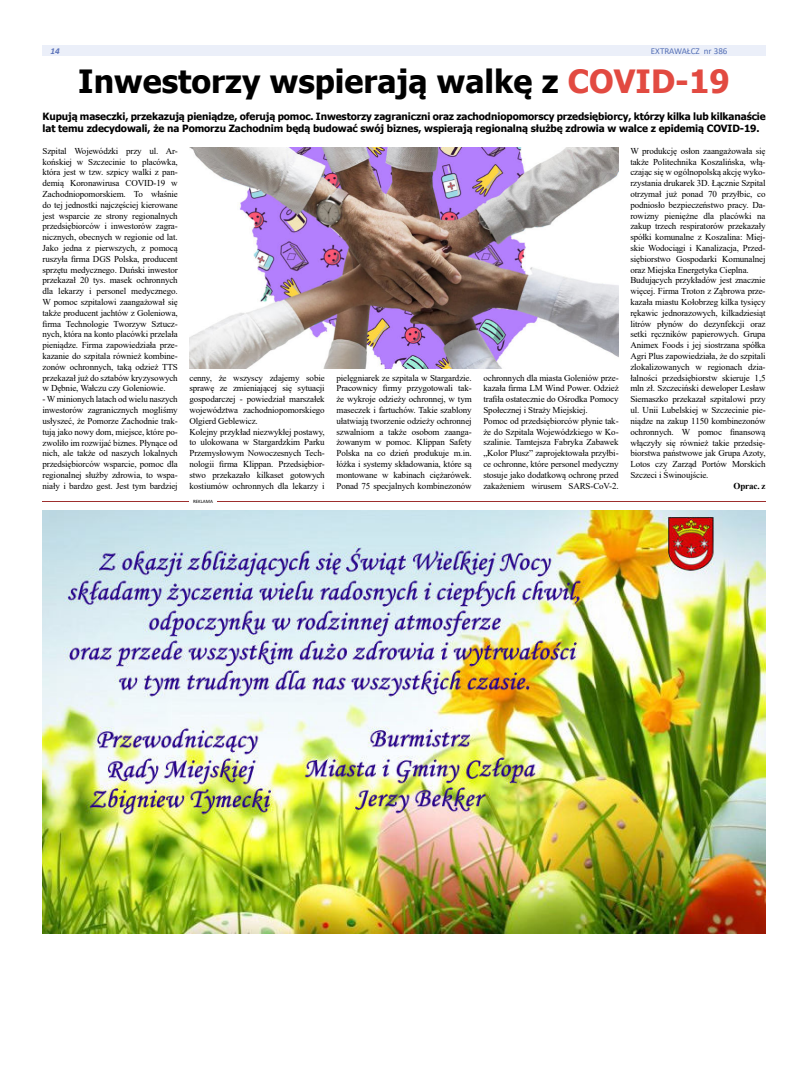
<style>
.page{position:relative;width:794px;height:1092px;background:#fff}
.page>*{position:absolute;margin:0;border:0;box-sizing:border-box;transform-origin:0 0}
.t1{font:700 32px "Tahoma";color:#000}
.t2{font:700 10px/12px "Tahoma";letter-spacing:-.01em;color:#000}
.t3{font:9px/10.8px "Times New Roman";letter-spacing:-.015em;color:#000;text-align:justify}
.t4{font:9px "Calibri";color:#5570b6}
.t5{font:700 9px "Times New Roman";letter-spacing:-.015em;color:#000}
.t6{font:italic 700 9px "Calibri";color:#5b72b9}
.t7{font:5px "Calibri";color:#000}
.s1{color:#e24a41}
</style>
<div class="page">
<div style="left:43px;top:45px;width:722px;height:11px;background:#ebeff9"></div>
<hr style="left:43px;top:501px;width:722px;height:1px;background:#9e2e2d">
<hr style="left:189px;top:499px;width:27px;height:4px;background:#fff">
<img style="left:43px;top:510px;width:722px;height:423px">
<img style="left:189px;top:147px;width:429px;height:222px">
<p class="t6" style="left:50px;top:47px;width:11px">14</p>
<p class="t4" style="left:651px;top:44px;width:78px">EXTRAWAŁCZ nr 386</p>
<h1 class="t1" style="left:78px;top:58px;width:653px">Inwestorzy wspierają walkę z <span class="s1">COVID-19</span></h1>
<p class="t2" style="left:43px;top:111px;width:724px">Kupują maseczki, przekazują pieniądze, oferują pomoc. Inwestorzy zagraniczni oraz zachodniopomorscy przedsiębiorcy, którzy kilka lub kilkanaście lat temu zdecydowali, że na Pomorzu Zachodnim będą budować swój biznes, wspierają regionalną służbę zdrowia w walce z epidemią COVID-19.</p>
<p class="t3" style="left:43px;top:145px;width:137px">Szpital Wojewódzki przy ul. Ar&shy;końskiej w Szczecinie to placówka, która jest w tzw. szpicy walki z pan&shy;demią Koronawirusa COVID-19 w Zachodniopomorskiem. To właśnie do tej jednostki najczęściej kierowane jest wsparcie ze strony regionalnych przedsiębiorców i inwestorów zagra&shy;nicznych, obecnych w regionie od lat.<br>Jako jedna z pierwszych, z pomocą ruszyła firma DGS Polska, producent sprzętu medycznego. Duński inwestor przekazał 20 tys. masek ochronnych dla lekarzy i personel medycznego.<br>W pomoc szpitalowi zaangażował się także producent jachtów z Goleniowa, firma Technologie Tworzyw Sztucz&shy;nych, która na konto placówki przelała pieniądze. Firma zapowiedziała prze&shy;kazanie do szpitala również kombine&shy;zonów ochronnych, taką odzież TTS przekazał już do sztabów kryzysowych w Dębnie, Wałczu czy Goleniowie.</p>
<p class="t3" style="left:43px;top:393px;width:137px">- W minionych latach od wielu naszych inwestorów zagranicznych mogliśmy usłyszeć, że Pomorze Zachodnie trak&shy;tują jako nowy dom, miejsce, które po&shy;zwoliło im rozwijać biznes. Płynące od nich, ale także od naszych lokalnych przedsiębiorców wsparcie, pomoc dla regionalnej służby zdrowia, to wspa&shy;niały i bardzo gest. Jest tym bardziej</p>
<p class="t3" style="left:630px;top:145px;width:137px;text-align:left">W produkcję osłon zaangażowała się także Politechnika Koszalińska, włą&shy;czając się w ogólnopolską akcję wyko&shy;rzystania drukarek 3D. Łącznie Szpital otrzymał już ponad 70 przyłbic, co podniosło bezpieczeństwo pracy. Da&shy;rowizny pieniężne dla placówki na zakup trzech respiratorów przekazały spółki komunalne z Koszalina: Miej&shy;skie Wodociągi i Kanalizacja, Przed&shy;siębiorstwo Gospodarki Komunalnej oraz Miejska Energetyka Cieplna.<br>Budujących przykładów jest znacznie więcej. Firma Troton z Ząbrowa prze&shy;kazała miastu Kołobrzeg kilka tysięcy rękawic jednorazowych, kilkadziesiąt litrów płynów do dezynfekcji oraz setki ręczników papierowych. Grupa Animex Foods i jej siostrzana spółka Agri Plus zapowiedziała, że do szpitali zlokalizowanych w regionach dzia&shy;łalności przedsiębiorstw skieruje 1,5 mln zł. Szczeciński deweloper Lesław Siemaszko przekazał szpitalowi przy ul. Unii Lubelskiej w Szczecinie pie&shy;niądze na zakup 1150 kombinezonów ochronnych. W pomoc finansową włączyły się również takie przedsię&shy;biorstwa państwowe jak Grupa Azoty, Lotos czy Zarząd Portów Morskich Szczeci i Świnoujście.</p>
<p class="t5" style="left:733px;top:479px;width:34px">Oprac. z</p>
<p class="t3" style="left:189px;top:372px;width:137px;text-align:left">cenny, że wszyscy zdajemy sobie sprawę ze zmieniającej się sytuacji gospodarczej - powiedział marszałek województwa zachodniopomorskiego Olgierd Geblewicz.<br>Kolejny przykład niezwykłej postawy, to ulokowana w Stargardzkim Parku Przemysłowym Nowoczesnych Tech&shy;nologii firma Klippan. Przedsiębior&shy;stwo przekazało kilkaset gotowych kostiumów ochronnych dla lekarzy i</p>
<p class="t3" style="left:336px;top:372px;width:137px">pielęgniarek ze szpitala w Stargardzie.<br>Pracownicy firmy przygotowali tak&shy;że wykroje odzieży ochronnej, w tym maseczek i fartuchów. Takie szablony ułatwiają tworzenie odzieży ochronnej szwalniom a także osobom zaanga&shy;żowanym w pomoc. Klippan Safety Polska na co dzień produkuje m.in. łóżka i systemy składowania, które są montowane w kabinach ciężarówek.<br>Ponad 75 specjalnych kombinezonów</p>
<p class="t3" style="left:483px;top:372px;width:137px;text-align:left">ochronnych dla miasta Goleniów prze&shy;kazała firma LM Wind Power. Odzież trafiła ostatecznie do Ośrodka Pomocy Społecznej i Straży Miejskiej.<br>Pomoc od przedsiębiorców płynie tak&shy;że do Szpitala Wojewódzkiego w Ko&shy;szalinie. Tamtejsza Fabryka Zabawek „Kolor Plusz” zaprojektowała przyłbi&shy;ce ochronne, które personel medyczny stosuje jako dodatkową ochronę przed zakażeniem wirusem SARS-CoV-2.</p>
<p class="t7" style="left:193px;top:498px;width:21px">REKLAMA</p>
</div>
